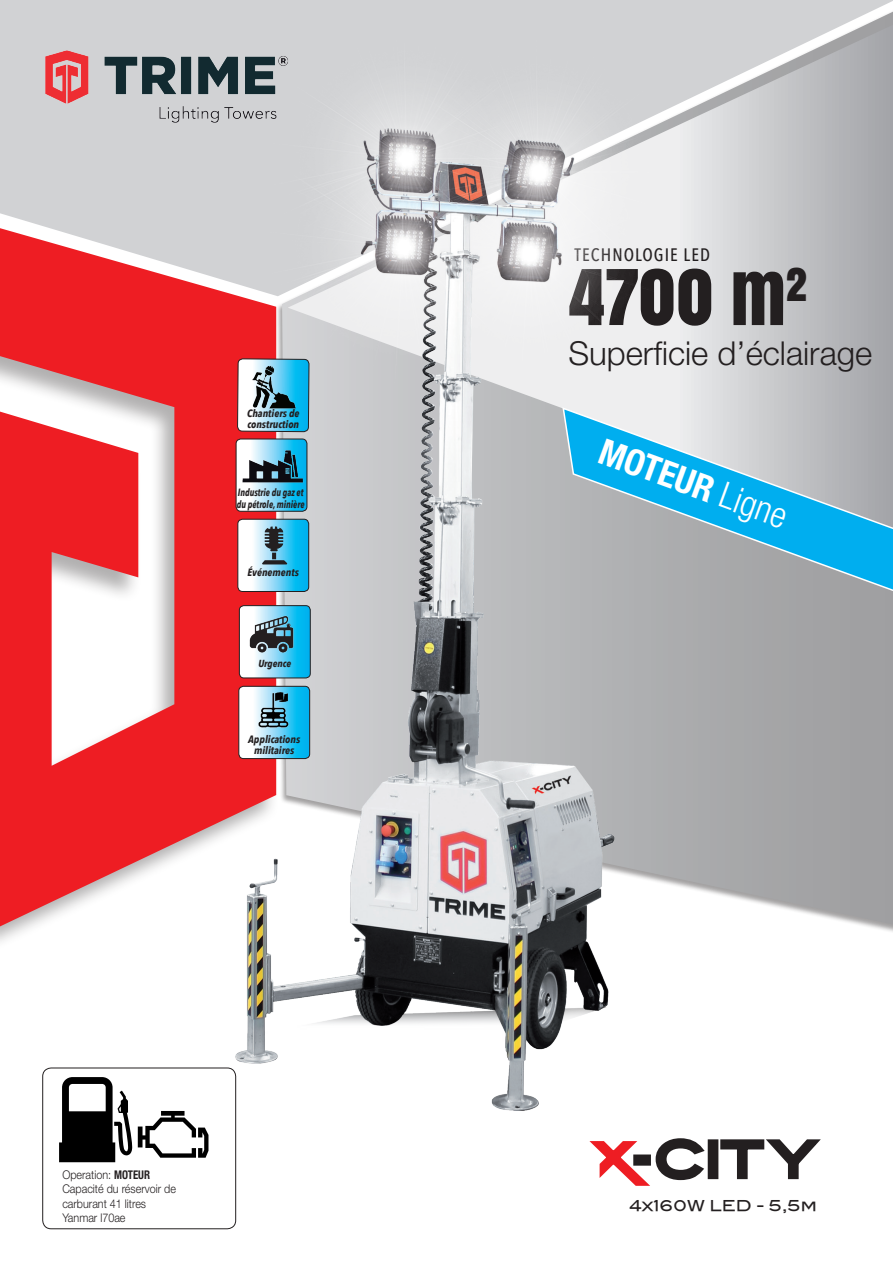
<style>
.page{position:relative;width:893px;height:1263px;background:#fff}
.page>*{position:absolute;margin:0;border:0;box-sizing:border-box;transform-origin:0 0}
.t1{font:72px "Anton";color:#231f20}
.t2{font:700 condensed 36px "Helvetica Neue LT Pro";color:#fff}
.t3{font:300 33px "Helvetica Neue LT Pro";color:#231f20}
.t4{font:500 18px "Avenir Next Condensed";letter-spacing:.06em;color:#231f20}
.t5{font:15px "Blair Md ITCTT Medium";color:#231f20}
.t6{font:300 12px/14.4px "Helvetica Neue LT Pro";color:#231f20;scale:.9 1}
.t7{font:italic 700 10.65px/10.6px "Avenir Next Condensed";color:#231f20}
.t8{font:italic 700 10.5px/12px "Avenir Next Condensed";color:#231f20;scale:.85 1}
.t9{font:italic 700 10.2px "Avenir Next Condensed";color:#231f20}
.s1{font-weight:700;font-stretch:condensed}
.s2{font-weight:300}
</style>
<div class="page">
<svg style="left:768px;top:717px;width:125px;height:211px;background:#a7a7a8"></svg>
<div style="left:0;top:0;width:893px;height:226px;background:#d1d2d4"></div>
<svg style="left:768px;top:25px;width:125px;height:381px;background:#b7b8bb"></svg>
<svg style="left:0;top:228px;width:102px;height:698px;fill:#ee1d23"></svg>
<img style="left:102px;top:0;width:666px;height:1133px">
<div style="left:43px;top:1068px;width:193px;height:161px;border:1px solid #231f20;border-radius:9px"></div>
<svg style="left:59px;top:1077px;width:73px;height:85px"></svg>
<svg style="left:138px;top:1111px;width:70px;height:47px"></svg>
<svg style="left:589px;top:1138px;width:119px;height:48px"></svg>
<div style="left:708px;top:1139px;width:10px;height:40px;border:5px solid #231f20"></div>
<svg style="left:718px;top:1139px;width:103px;height:41px"></svg>
<img style="left:44px;top:48px;width:244px;height:77px">
<svg style="left:561px;top:406px;width:332px;height:311px;background:#8fb1bf"></svg>
<svg style="left:239px;top:686px;width:71px;height:72px"></svg>
<div style="left:239px;top:686px;width:71px;height:73px;border:1px solid #231f20;border-radius:5px"></div>
<img style="left:247px;top:690px;width:52px;height:45px">
<svg style="left:239px;top:606px;width:71px;height:72px"></svg>
<div style="left:239px;top:605px;width:71px;height:73px;border:1px solid #231f20;border-radius:5px"></div>
<img style="left:248px;top:611px;width:49px;height:41px">
<svg style="left:236px;top:262px;width:73px;height:329px"></svg>
<div style="left:236px;top:439px;width:71px;height:72px;border:1px solid #231f20;border-radius:5px"></div>
<img style="left:239px;top:450px;width:65px;height:34px">
<p class="t7" style="left:247px;top:408px;width:54px">Chantiers de construction</p>
<p class="t8" style="left:237px;top:486px;width:81px">Industrie du gaz et du pétrole, minière</p>
<p class="t7" style="left:248px;top:567px;width:53px">Événements</p>
<p class="t9" style="left:258px;top:657px;width:34px">Urgence</p>
<p class="t7" style="left:248px;top:734px;width:54px;line-height:11.1px;text-align:center">Applications militaires</p>
<p class="t6" style="left:62px;top:1167px;width:128px">Operation: <span class="s1">MOTEUR<br></span>Capacité du réservoir de carburant 41 litres<br>Yanmar l70ae</p>
<h3 class="t4" style="left:575px;top:244px;width:137px">TECHNOLOGIE LED</h3>
<h1 class="t1" style="left:568px;top:240px;width:240px">4700 m<sup>2</sup></h1>
<h3 class="t3" style="left:568px;top:333px;width:305px">Superficie d’éclairage</h3>
<h2 class="t2" style="left:608px;top:429px;width:199px;rotate:20deg">MOTEUR <span class="s2">Ligne</span></h2>
<p class="t5" style="left:629px;top:1193px;width:189px">4x160W LED - 5,5m</p>
</div>
